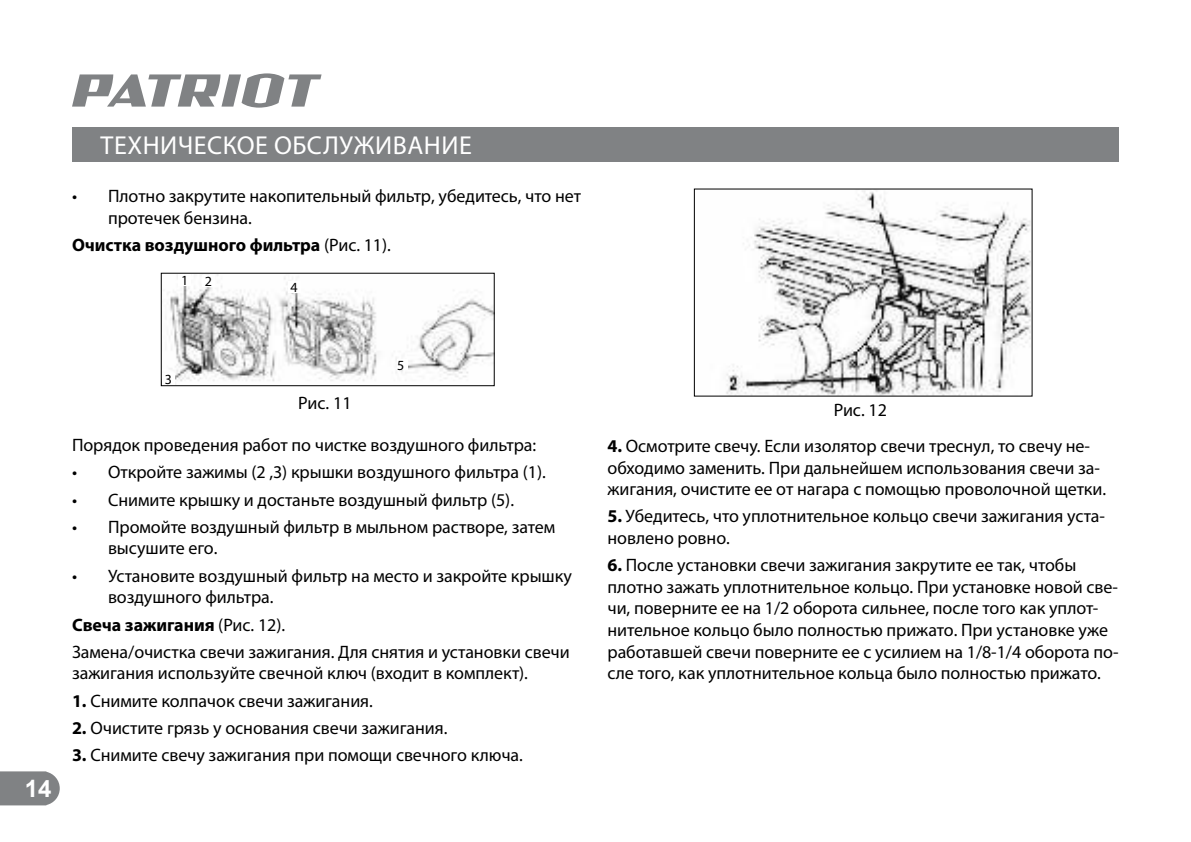
<style>
.page{position:relative;width:1191px;height:842px;background:#fff}
.page>*{position:absolute;margin:0;border:0;box-sizing:border-box;transform-origin:0 0}
.t1{font:26px "Myriad Pro";letter-spacing:.02em;color:#fff}
.t2{font:700 24px "Arial";color:#fff}
.t3{font:18px/21.6px "Myriad Pro";letter-spacing:-.005em;color:#000}
.t4{font:700 18px "Myriad Pro";letter-spacing:-.005em;color:#000}
.t5{font:14px "Myriad Pro";color:#000}
.s1{font-weight:400}
.s2{font-weight:700}
</style>
<div class="page">
<svg style="left:0;top:771px;width:60px;height:34px;background:#898b8d"></svg>
<svg style="left:72px;top:73px;width:249px;height:35px"></svg>
<div style="left:72px;top:127px;width:1047px;height:34px;background:#808284"></div>
<img style="left:165px;top:275px;width:328px;height:107px">
<div style="left:161px;top:273px;width:334px;height:113px;border:1px solid #000"></div>
<div style="left:397px;top:360px;width:10px;height:10px;background:#fff"></div>
<div style="left:288px;top:281px;width:13px;height:12px;background:#fff"></div>
<div style="left:202px;top:276px;width:13px;height:11px;background:#fff"></div>
<div style="left:178px;top:274px;width:13px;height:12px;background:#fff"></div>
<div style="left:162px;top:374px;width:13px;height:11px;background:#fff"></div>
<img style="left:726px;top:191px;width:304px;height:204px">
<h1 class="t1" style="left:101px;top:133px;width:373px">ТЕХНИЧЕСКОЕ ОБСЛУЖИВАНИЕ</h1>
<p class="t3" style="left:108px;top:186px;width:474px;text-indent:-36px">• Плотно закрутите накопительный фильтр, убедитесь, что нет протечек бензина.</p>
<p class="t4" style="left:72px;top:236px;width:320px">Очистка воздушного фильтра <span class="s1">(Рис. 11).</span></p>
<p class="t5" style="left:181px;top:274px;width:32px">1 2</p>
<p class="t5" style="left:291px;top:281px;width:9px">4</p>
<h2 class="t2" style="left:25px;top:775px;width:28px">14</h2>
<p class="t5" style="left:165px;top:373px;width:9px">3</p>
<p class="t3" style="left:298px;top:393px;width:55px">Рис. 11</p>
<p class="t5" style="left:397px;top:359px;width:9px">5</p>
<p class="t3" style="left:72px;top:435px;width:466px">Порядок проведения работ по чистке воздушного фильтра:</p>
<p class="t3" style="left:72px;top:462px;width:475px">• Откройте зажимы (2 ,3) крышки воздушного фильтра (1).</p>
<p class="t3" style="left:72px;top:489px;width:443px">• Снимите крышку и достаньте воздушный фильтр (5).</p>
<p class="t3" style="left:108px;top:517px;width:449px;text-indent:-36px">• Промойте воздушный фильтр в мыльном растворе, затем высушите его.</p>
<p class="t3" style="left:108px;top:565px;width:465px;text-indent:-36px">• Установите воздушный фильтр на место и закройте крышку воздушного фильтра.</p>
<p class="t3" style="left:72px;top:612px;width:499px;line-height:27.2px"><span class="s2">Свеча зажигания</span> (Рис. 12).<br>Замена/очистка свечи зажигания. Для снятия и установки свечи</p>
<p class="t3" style="left:72px;top:663px;width:457px">зажигания используйте свечной ключ (входит в комплект).</p>
<p class="t3" style="left:72px;top:690px;width:302px"><span class="s2">1.</span> Снимите колпачок свечи зажигания.</p>
<p class="t3" style="left:72px;top:718px;width:377px"><span class="s2">2.</span> Очистите грязь у основания свечи зажигания.</p>
<p class="t3" style="left:72px;top:745px;width:452px"><span class="s2">3.</span> Снимите свечу зажигания при помощи свечного ключа.</p>
<p class="t3" style="left:833px;top:400px;width:55px">Рис. 12</p>
<p class="t3" style="left:607px;top:436px;width:500px"><span class="s2">4.</span> Осмотрите свечу. Если изолятор свечи треснул, то свечу не&shy;обходимо заменить. При дальнейшем использования свечи за&shy;жигания, очистите ее от нагара с помощью проволочной щетки.</p>
<p class="t3" style="left:607px;top:506px;width:499px"><span class="s2">5.</span> Убедитесь, что уплотнительное кольцо свечи зажигания уста&shy;новлено ровно.</p>
<p class="t3" style="left:607px;top:555px;width:512px"><span class="s2">6.</span> После установки свечи зажигания закрутите ее так, чтобы плотно зажать уплотнительное кольцо. При установке новой све&shy;чи, поверните ее на 1/2 оборота сильнее, после того как уплот&shy;нительное кольцо было полностью прижато. При установке уже работавшей свечи поверните ее с усилием на 1/8-1/4 оборота по&shy;сле того, как уплотнительное кольца было полностью прижато.</p>
</div>
